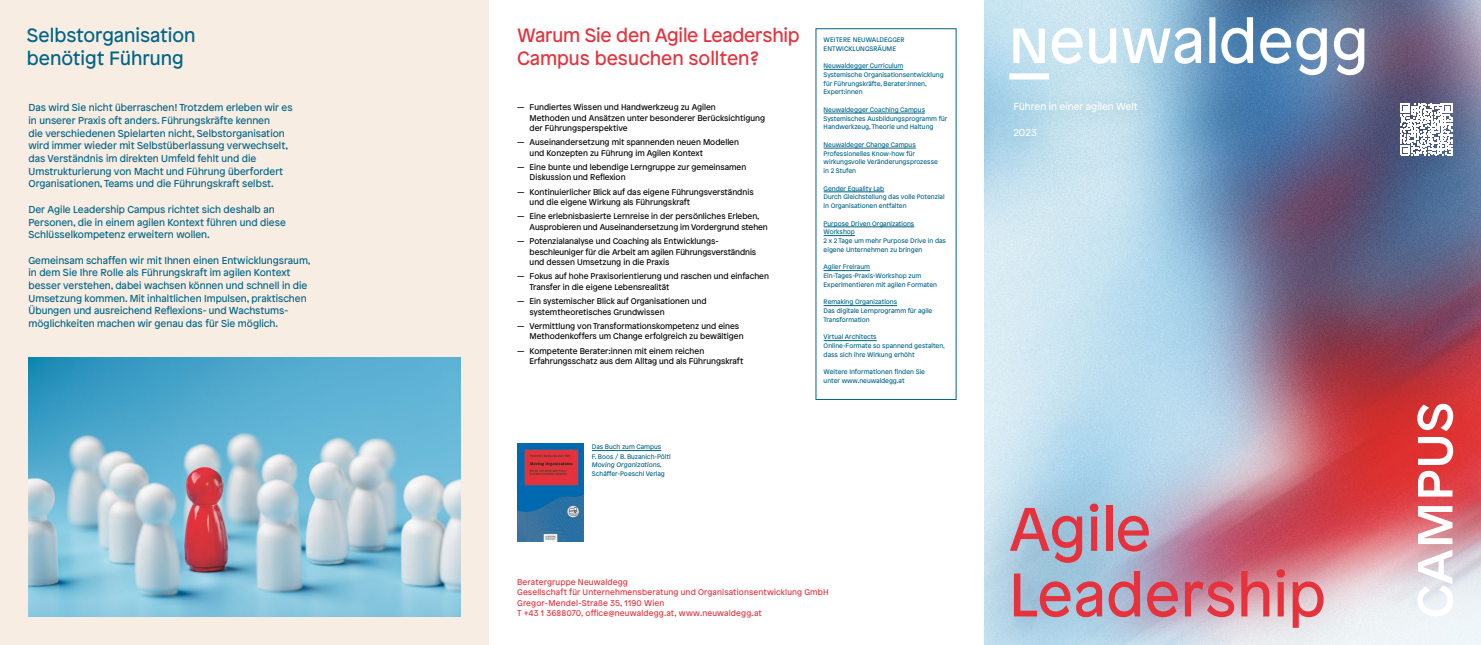
<style>
.page{position:relative;width:1481px;height:645px;background:#fff}
.page>*{position:absolute;margin:0;border:0;box-sizing:border-box;transform-origin:0 0}
.t1{font:61.51px "Patron";letter-spacing:.005em;color:#fff}
.t2{font:61.25px/65.6px "Patron";letter-spacing:.005em;color:#e5323d}
.t3{font:19.25px/22.8px "Patron";letter-spacing:-.01em;color:#e5323d}
.t4{font:19.25px/22.8px "Patron";color:#006487}
.t5{font:10.06px/12.7px "Patron";color:#006487}
.t6{font:10.06px "Patron";color:#fff}
.t7{font:8.31px/10.5px "Patron";color:#000}
.t8{font:8.31px/10.5px "Patron";letter-spacing:.015em;color:#e5323d}
.t9{font:6.56px/8.8px "Patron";color:#006487}
.t10{font:italic 6.56px "Patron";color:#006487}
</style>
<div class="page">
<img style="left:985px;top:0;width:496px;height:645px">
<div style="left:0;top:0;width:489px;height:645px;background:#f8ede2"></div>
<div style="left:998px;top:87px;width:158px;height:69px;background:#006487;opacity:.35"></div>
<svg style="left:1009px;top:17px;width:355px;height:63px"></svg>
<hr style="left:592px;top:450px;width:69px;height:1px;background:#006487">
<img style="left:517px;top:444px;width:66px;height:98px">
<hr style="left:823px;top:69px;width:80px;height:1px;background:#006487">
<hr style="left:823px;top:113px;width:102px;height:1px;background:#006487">
<hr style="left:823px;top:148px;width:93px;height:1px;background:#006487">
<hr style="left:823px;top:192px;width:61px;height:1px;background:#006487">
<hr style="left:823px;top:227px;width:91px;height:1px;background:#006487">
<hr style="left:823px;top:235px;width:32px;height:1px;background:#006487">
<hr style="left:823px;top:270px;width:47px;height:1px;background:#006487">
<hr style="left:823px;top:305px;width:74px;height:1px;background:#006487">
<hr style="left:823px;top:340px;width:54px;height:1px;background:#006487">
<svg style="left:1400px;top:103px;width:52px;height:52px"></svg>
<div style="left:958px;top:453px;width:418px;height:192px;background:#000;opacity:.2"></div>
<img style="left:29px;top:358px;width:431px;height:258px">
<h3 class="t4" style="left:27px;top:23px;width:170px">Selbstorganisation benötigt Führung</h3>
<h3 class="t3" style="left:517px;top:23px;width:284px">Warum Sie den Agile Leadership<br>Campus besuchen sollten?</h3>
<p class="t5" style="left:29px;top:101px;width:266px">Das wird Sie nicht überraschen! Trotzdem erleben wir es in unserer Praxis oft anders. Führungskräfte kennen<br>die verschiedenen Spielarten nicht, Selbstorganisation wird immer wieder mit Selbstüberlassung verwechselt, das Verständnis im direkten Umfeld fehlt und die Umstrukturierung von Macht und Führung überfordert Organisationen, Teams und die Führungskraft selbst.</p>
<p class="t5" style="left:29px;top:202px;width:259px">Der Agile Leadership Campus richtet sich deshalb an<br>Personen, die in einem agilen Kontext führen und diese<br>Schlüsselkompetenz erweitern wollen.</p>
<p class="t5" style="left:29px;top:253px;width:284px">Gemeinsam schaffen wir mit Ihnen einen Entwicklungsraum, in dem Sie Ihre Rolle als Führungskraft im agilen Kontext besser verstehen, dabei wachsen können und schnell in die Umsetzung kommen. Mit inhaltlichen Impulsen, praktischen Übungen und ausreichend Reflexions- und Wachstums&shy;möglichkeiten machen wir genau das für Sie möglich.</p>
<p class="t7" style="left:530px;top:101px;width:237px;text-indent:-12px">— Fundiertes Wissen und Handwerkzeug zu Agilen<br>Methoden und Ansätzen unter besonderer Berücksichtigung der Führungsperspektive</p>
<p class="t7" style="left:530px;top:137px;width:211px;text-indent:-12px">— Auseinandersetzung mit spannenden neuen Modellen und Konzepten zu Führung im Agilen Kontext</p>
<p class="t7" style="left:530px;top:161px;width:218px;text-indent:-12px">— Eine bunte und lebendige Lerngruppe zur gemeinsamen<br>Diskussion und Reflexion</p>
<p class="t7" style="left:530px;top:186px;width:226px;text-indent:-12px">— Kontinuierlicher Blick auf das eigene Führungsverständnis und die eigene Wirkung als Führungskraft</p>
<p class="t7" style="left:530px;top:211px;width:240px;text-indent:-12px">— Eine erlebnisbasierte Lernreise in der persönliches Erleben,<br>Ausprobieren und Auseinandersetzung im Vordergrund stehen</p>
<p class="t7" style="left:530px;top:235px;width:228px;text-indent:-12px">— Potenzialanalyse und Coaching als Entwicklungs&shy;beschleuniger für die Arbeit am agilen Führungsverständnis und dessen Umsetzung in die Praxis</p>
<p class="t7" style="left:530px;top:271px;width:241px;text-indent:-12px">— Fokus auf hohe Praxisorientierung und raschen und einfachen<br>Transfer in die eigene Lebensrealität</p>
<p class="t7" style="left:530px;top:295px;width:179px;text-indent:-12px">— Ein systemischer Blick auf Organisationen und systemtheoretisches Grundwissen</p>
<p class="t7" style="left:530px;top:320px;width:215px;text-indent:-12px">— Vermittlung von Transformationskompetenz und eines<br>Methodenkoffers um Change erfolgreich zu bewältigen</p>
<p class="t7" style="left:530px;top:345px;width:215px;text-indent:-12px">— Kompetente Berater:innen mit einem reichen<br>Erfahrungsschatz aus dem Alltag und als Führungskraft</p>
<p class="t9" style="left:592px;top:442px;width:80px;line-height:9.4px">Das Buch zum Campus<br>F. Boos / B. Buzanich-Pöltl</p>
<p class="t10" style="left:592px;top:460px;width:72px">Moving Organizations,</p>
<p class="t9" style="left:592px;top:469px;width:75px">Schäffer-Poeschl Verlag</p>
<p class="t9" style="left:824px;top:35px;width:83px">WEITERE NEUWALDEGGER<br>ENTWICKLUNGSRÄUME</p>
<p class="t9" style="left:823px;top:61px;width:122px">Neuwaldegger Curriculum<br>Systemische Organisationsentwicklung für Führungskräfte, Berater:innen,<br>Expert:innen</p>
<p class="t9" style="left:823px;top:105px;width:125px">Neuwaldegger Coaching Campus<br>Systemisches Ausbildungsprogramm für<br>Handwerkzeug, Theorie und Haltung</p>
<p class="t9" style="left:823px;top:140px;width:116px">Neuwaldeger Change Campus<br>Professionelles Know-how für wirkungsvolle Veränderungsprozesse in 2 Stufen</p>
<p class="t9" style="left:823px;top:183px;width:123px">Gender Equality Lab<br>Durch Gleichstellung das volle Potenzial in Organisationen entfalten</p>
<p class="t9" style="left:823px;top:218px;width:124px">Purpose Driven Organizations<br>Workshop<br>2 x 2 Tage um mehr Purpose Drive in das eigene Unternehmen zu bringen</p>
<p class="t9" style="left:823px;top:262px;width:115px">Agiler Freiraum<br>Ein-Tages-Praxis-Workshop zum<br>Experimentieren mit agilen Formaten</p>
<p class="t9" style="left:823px;top:297px;width:110px">Remaking Organizations<br>Das digitale Lernprogramm für agile<br>Transformation</p>
<p class="t9" style="left:823px;top:332px;width:123px">Virtual Architects<br>Online-Formate so spannend gestalten, dass sich ihre Wirkung erhöht</p>
<p class="t9" style="left:823px;top:367px;width:103px">Weitere Informationen finden Sie unter www.neuwaldegg.at</p>
<p class="t8" style="left:517px;top:576px;width:313px">Beratergruppe Neuwaldegg<br>Gesellschaft für Unternehmensberatung und Organisationsentwicklung GmbH Gregor-Mendel-Straße 35, 1190 Wien<br>T +43 1 3688070, office@neuwaldegg.at, www.neuwaldegg.at</p>
<p class="t6" style="left:1013px;top:99px;width:126px">Führen in einer agilen Welt</p>
<p class="t6" style="left:1013px;top:125px;width:25px">2023</p>
<h2 class="t2" style="left:1009px;top:492px;width:318px">Agile<br>Leadership</h2>
<h1 class="t1" style="left:1385px;top:619px;width:219px;rotate:-90deg">campus</h1>
</div>
